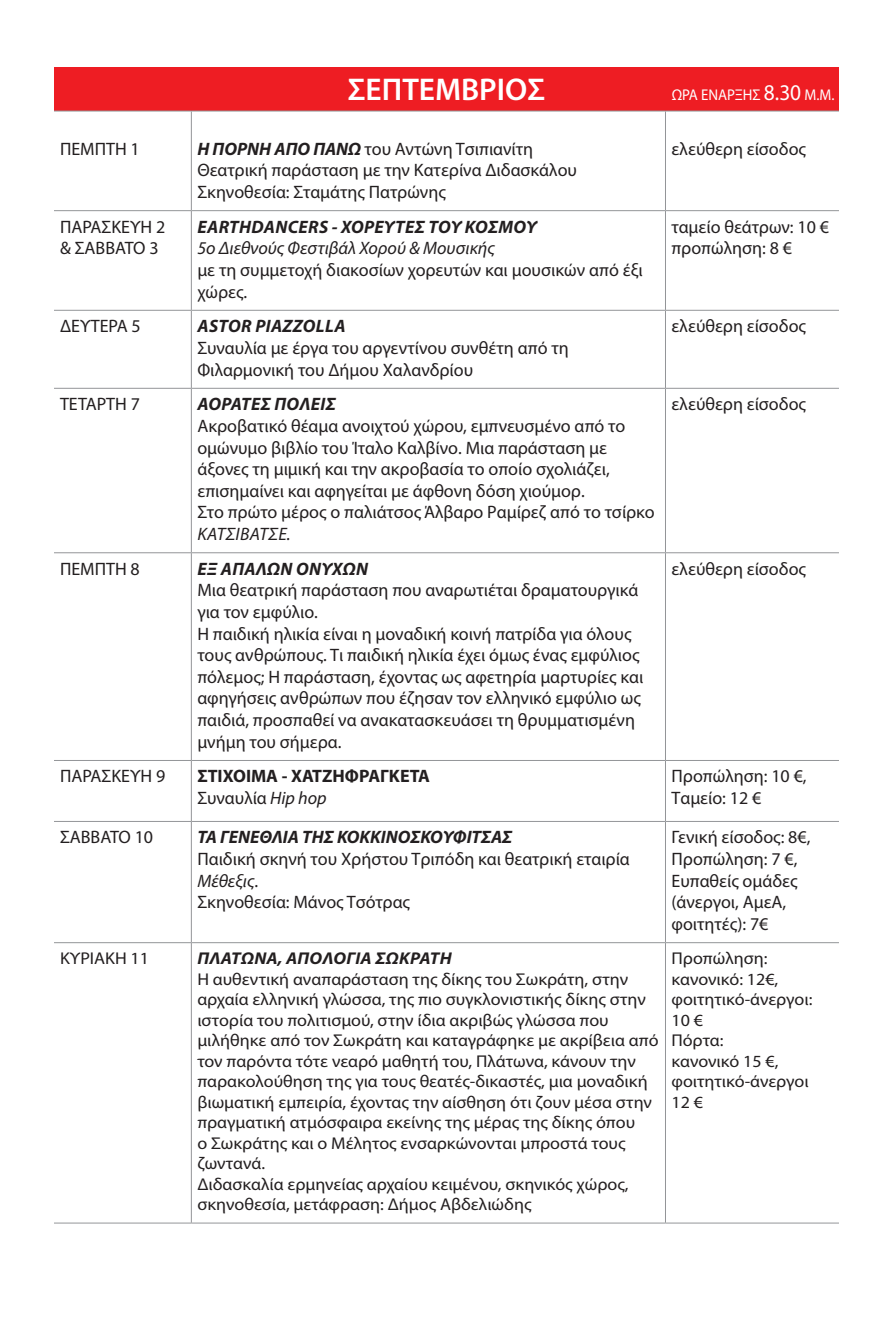
<style>
.page{position:relative;width:893px;height:1319px;background:#fff}
.page>*{position:absolute;margin:0;border:0;box-sizing:border-box;transform-origin:0 0}
.t1{font:600 31.5px "Myriad Pro";color:#fff}
.t2{font:18px/21.6px "Myriad Pro";color:#231f20}
.t3{font:italic 700 18px "Myriad Pro";color:#231f20}
.t4{font:italic 18px "Myriad Pro";color:#231f20}
.t5{font:700 18px/21.6px "Myriad Pro";color:#231f20}
.t6{font:italic 700 18px "Myriad Pro";letter-spacing:.02em;color:#231f20}
.t7{font:17.1px/20.5px "Myriad Pro";color:#231f20;scale:1.05 1}
.t8{font:italic 700 17.1px "Myriad Pro";color:#231f20;scale:1.05 1}
.t9{font:15.6px "Myriad Pro";color:#fff;scale:.95 1}
.s1{font-size:22.5px}
.s2{font-weight:700;font-style:italic}
.s3{font-weight:400}
.s4{font-weight:400;font-style:italic}
.s5{font-style:italic}
</style>
<div class="page">
<div style="left:54px;top:68px;width:785px;height:43px;background:#ee1d23"></div>
<hr style="left:54px;top:111px;width:137px;height:1px;background:#939598">
<hr style="left:191px;top:111px;width:474px;height:1px;background:#939598">
<hr style="left:191px;top:111px;width:1px;height:99px;background:#939598">
<hr style="left:665px;top:111px;width:174px;height:1px;background:#939598">
<hr style="left:665px;top:111px;width:1px;height:99px;background:#939598">
<hr style="left:54px;top:210px;width:137px;height:1px;background:#939598">
<hr style="left:191px;top:210px;width:474px;height:1px;background:#939598">
<hr style="left:191px;top:211px;width:1px;height:99px;background:#939598">
<hr style="left:665px;top:210px;width:174px;height:1px;background:#939598">
<hr style="left:665px;top:211px;width:1px;height:99px;background:#939598">
<hr style="left:54px;top:310px;width:137px;height:1px;background:#939598">
<hr style="left:191px;top:310px;width:474px;height:1px;background:#939598">
<hr style="left:191px;top:310px;width:1px;height:78px;background:#939598">
<hr style="left:665px;top:310px;width:174px;height:1px;background:#939598">
<hr style="left:665px;top:310px;width:1px;height:78px;background:#939598">
<hr style="left:54px;top:388px;width:137px;height:1px;background:#939598">
<hr style="left:191px;top:388px;width:474px;height:1px;background:#939598">
<hr style="left:191px;top:388px;width:1px;height:164px;background:#939598">
<hr style="left:665px;top:388px;width:174px;height:1px;background:#939598">
<hr style="left:665px;top:388px;width:1px;height:164px;background:#939598">
<hr style="left:54px;top:552px;width:137px;height:1px;background:#939598">
<hr style="left:191px;top:552px;width:474px;height:1px;background:#939598">
<hr style="left:191px;top:553px;width:1px;height:207px;background:#939598">
<hr style="left:665px;top:552px;width:174px;height:1px;background:#939598">
<hr style="left:665px;top:553px;width:1px;height:207px;background:#939598">
<hr style="left:54px;top:760px;width:137px;height:1px;background:#939598">
<hr style="left:191px;top:760px;width:474px;height:1px;background:#939598">
<hr style="left:191px;top:760px;width:1px;height:61px;background:#939598">
<hr style="left:665px;top:760px;width:174px;height:1px;background:#939598">
<hr style="left:665px;top:760px;width:1px;height:61px;background:#939598">
<hr style="left:54px;top:821px;width:137px;height:1px;background:#939598">
<hr style="left:191px;top:821px;width:474px;height:1px;background:#939598">
<hr style="left:191px;top:821px;width:1px;height:121px;background:#939598">
<hr style="left:665px;top:821px;width:174px;height:1px;background:#939598">
<hr style="left:665px;top:821px;width:1px;height:121px;background:#939598">
<hr style="left:54px;top:942px;width:137px;height:1px;background:#939598">
<hr style="left:191px;top:942px;width:474px;height:1px;background:#939598">
<hr style="left:191px;top:942px;width:1px;height:280px;background:#939598">
<hr style="left:665px;top:942px;width:174px;height:1px;background:#939598">
<hr style="left:665px;top:942px;width:1px;height:280px;background:#939598">
<hr style="left:54px;top:1222px;width:137px;height:1px;background:#939598">
<hr style="left:191px;top:1222px;width:474px;height:1px;background:#939598">
<hr style="left:665px;top:1222px;width:174px;height:1px;background:#939598">
<h1 class="t1" style="left:348px;top:69px;width:199px">ΣΕΠΤΕΜΒΡΙΟΣ</h1>
<p class="t9" style="left:672px;top:85px;width:173px">ΩΡΑ ΕΝΑΡΞΗΣ <span class="s1">8.30</span> M.M.</p>
<p class="t2" style="left:60px;top:137px;width:81px">ΠΕΜΠΤΗ 1</p>
<p class="t2" style="left:197px;top:137px;width:381px"><span class="s2">Η ΠΟΡΝΗ ΑΠΟ ΠΑΝΩ</span> του Αντώνη Τσιπιανίτη<br>Θεατρική παράσταση με την Κατερίνα Διδασκάλου<br>Σκηνοθεσία: Σταμάτης Πατρώνης</p>
<p class="t2" style="left:671px;top:137px;width:136px">ελεύθερη είσοδος</p>
<p class="t2" style="left:60px;top:215px;width:107px">ΠΑΡΑΣΚΕΥΗ 2 &amp; ΣΑΒΒΑΤΟ 3</p>
<p class="t3" style="left:198px;top:215px;width:67px">EARTHDAN</p>
<p class="t3" style="left:288px;top:215px;width:22px">CERS</p>
<p class="t3" style="left:332px;top:215px;width:22px">- ΧΟΡΕ</p>
<p class="t3" style="left:384px;top:215px;width:22px">ΥΤΈΣ</p>
<p class="t3" style="left:428px;top:215px;width:109px">ΤΟΥ ΚΌΣΜΟΥ</p>
<p class="t2" style="left:671px;top:215px;width:159px">ταμείο θεάτρων: 10 € προπώληση: 8 €</p>
<p class="t4" style="left:197px;top:237px;width:299px">5ο Διεθνούς Φεστιβάλ Χορού &amp; Μουσικής</p>
<p class="t2" style="left:197px;top:259px;width:447px">με τη συμμετοχή διακοσίων χορευτών και μουσικών από έξι χώρες.</p>
<p class="t2" style="left:60px;top:315px;width:82px">ΔΕΥΤΕΡΑ 5</p>
<p class="t6" style="left:198px;top:314px;width:149px">ΑSTOR PIAZZOLLA</p>
<p class="t2" style="left:197px;top:337px;width:373px">Συναυλία με έργα του αργεντίνου συνθέτη από τη<br>Φιλαρμονική του Δήμου Χαλανδρίου</p>
<p class="t2" style="left:60px;top:393px;width:82px">ΤΕΤΑΡΤΗ 7</p>
<p class="t3" style="left:198px;top:392px;width:23px">ΑΌΡΑΤΕΣ</p>
<p class="t3" style="left:274px;top:392px;width:23px">ΠΌΛΕΙΣ</p>
<p class="t2" style="left:197px;top:415px;width:459px">Ακροβατικό θέαμα ανοιχτού χώρου, εμπνευσμένο από το ομώνυμο βιβλίο του Ίταλο Καλβίνο. Μια παράσταση με άξονες τη μιμική και την ακροβασία το οποίο σχολιάζει, επισημαίνει και αφηγείται με άφθονη δόση χιούμορ.<br>Στο πρώτο μέρος ο παλιάτσος Άλβαρο Ραμίρεζ από το τσίρκο</p>
<p class="t4" style="left:198px;top:522px;width:63px">Κατσιβάτσε</p>
<p class="t4" style="left:287px;top:522px;width:5px">.</p>
<p class="t2" style="left:60px;top:557px;width:81px">ΠΕΜΠΤΗ 8</p>
<p class="t3" style="left:198px;top:557px;width:37px">ΕΞ ΑΠΑΛΏΝ</p>
<p class="t3" style="left:296px;top:557px;width:13px">ΟΝΎ</p>
<p class="t3" style="left:332px;top:557px;width:25px">ΧΩΝ</p>
<p class="t2" style="left:197px;top:579px;width:447px">Μια θεατρική παράσταση που αναρωτιέται δραματουργικά για τον εμφύλιο.<br>Η παιδική ηλικία είναι η μοναδική κοινή πατρίδα για όλους τους ανθρώπους. Τι παιδική ηλικία έχει όμως ένας εμφύλιος πόλεμος; Η παράσταση, έχοντας ως αφετηρία μαρτυρίες και αφηγήσεις ανθρώπων που έζησαν τον ελληνικό εμφύλιο ως παιδιά, προσπαθεί να ανακατασκευάσει τη θρυμματισμένη μνήμη του σήμερα.</p>
<p class="t2" style="left:671px;top:315px;width:136px">ελεύθερη είσοδος</p>
<p class="t2" style="left:671px;top:393px;width:136px">ελεύθερη είσοδος</p>
<p class="t2" style="left:671px;top:557px;width:136px">ελεύθερη είσοδος</p>
<p class="t2" style="left:60px;top:765px;width:107px">ΠΑΡΑΣΚΕΥΗ 9</p>
<p class="t5" style="left:197px;top:765px;width:234px">ΣΤΙΧΟΙΜΑ - ΧΑΤΖΗΦΡΑΓΚΕΤΑ<br><span class="s3">Συναυλία</span> <span class="s4">Hip hop</span></p>
<p class="t2" style="left:671px;top:765px;width:137px">Προπώληση: 10 €,<br>Ταμείο: 12 €</p>
<p class="t2" style="left:60px;top:826px;width:95px">ΣΑΒΒΑΤΟ 10</p>
<p class="t3" style="left:197px;top:825px;width:316px">ΤΑ ΓΕΝΕΘΛΙΑ ΤΗΣ ΚΟΚΚΙΝΟΣΚΟΥΦΙΤΣΑΣ</p>
<p class="t2" style="left:197px;top:847px;width:434px">Παιδική σκηνή του Χρήστου Τριπόδη και θεατρική εταιρία<br><span class="s5">Μέθεξις</span>.<br>Σκηνοθεσία: Μάνος Τσότρας</p>
<p class="t2" style="left:671px;top:826px;width:140px">Γενική είσοδος: 8€,<br>Προπώληση: 7 €,<br>Ευπαθείς ομάδες (άνεργοι, ΑμεΑ, φοιτητές): 7€</p>
<p class="t7" style="left:60px;top:947px;width:86px">ΚΥΡΙΑΚΗ 11</p>
<p class="t8" style="left:198px;top:946px;width:24px">ΠΛΆΤΩΝΑ</p>
<p class="t8" style="left:278px;top:946px;width:30px">, ΑΠΟΛΟΓΊΑ</p>
<p class="t8" style="left:375px;top:946px;width:22px">ΣΩΚΡΆΤΗ</p>
<p class="t7" style="left:197px;top:968px;width:441px">Η αυθεντική αναπαράσταση της δίκης του Σωκράτη, στην αρχαία ελληνική γλώσσα, της πιο συγκλονιστικής δίκης στην ιστορία του πολιτισμού, στην ίδια ακριβώς γλώσσα που μιλήθηκε από τον Σωκράτη και καταγράφηκε με ακρίβεια από τον παρόντα τότε νεαρό μαθητή του, Πλάτωνα, κάνουν την παρακολούθηση της για τους θεατές-δικαστές, μια μοναδική βιωματική εμπειρία, έχοντας την αίσθηση ότι ζουν μέσα στην πραγματική ατμόσφαιρα εκείνης της μέρας της δίκης όπου<br>ο Σωκράτης και ο Μέλητος ενσαρκώνονται μπροστά τους ζωντανά.<br>Διδασκαλία ερμηνείας αρχαίου κειμένου, σκηνικός χώρος, σκηνοθεσία, μετάφραση: Δήμος Αβδελιώδης</p>
<p class="t7" style="left:671px;top:947px;width:136px">Προπώληση: κανονικό: 12€, φοιτητικό-άνεργοι:<br>10 €<br>Πόρτα:<br>κανονικό 15 €, φοιτητικό-άνεργοι<br>12 €</p>
</div>
